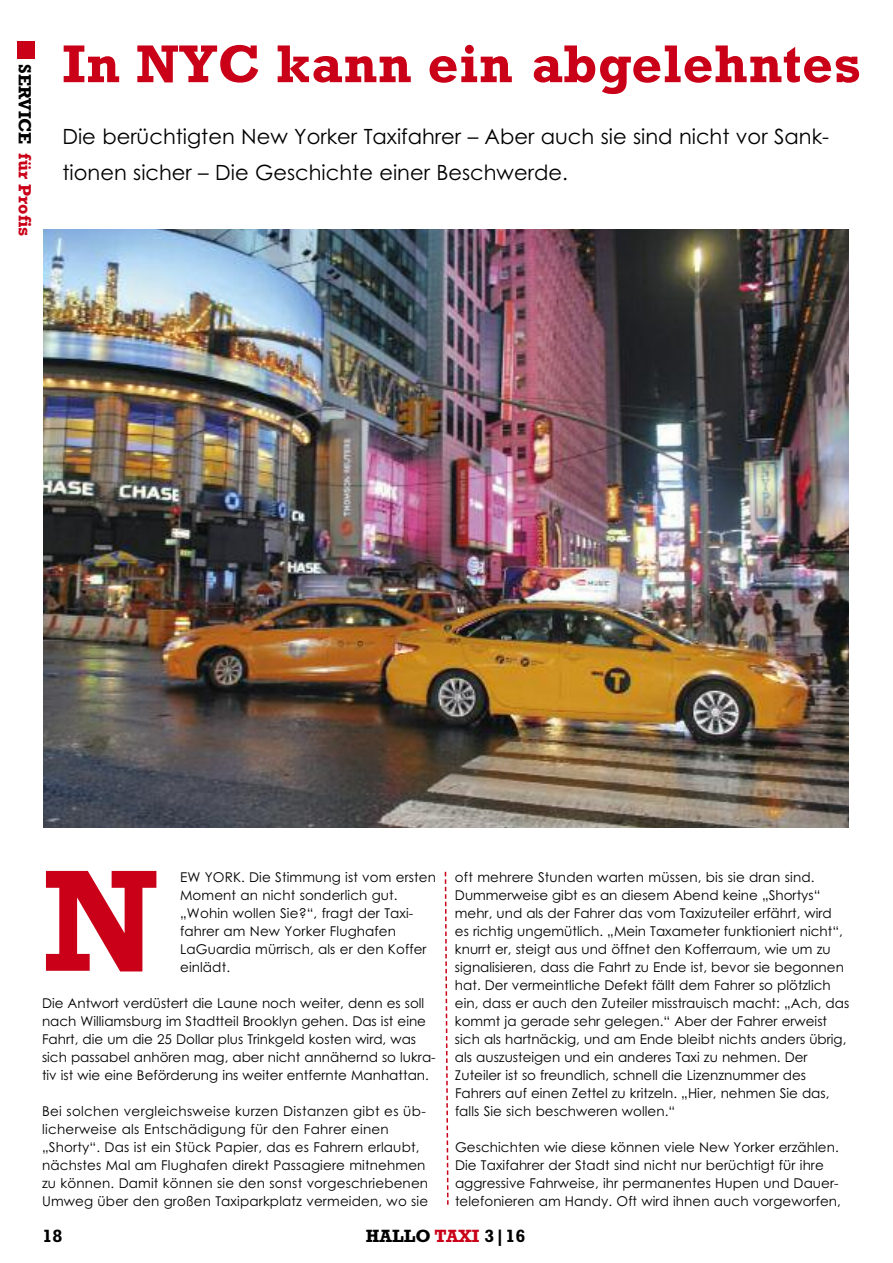
<style>
.page{position:relative;width:893px;height:1263px;background:#fff}
.page>*{position:absolute;margin:0;border:0;box-sizing:border-box;transform-origin:0 0}
.t1{font:700 147px "Rockwell";color:#c90017}
.t2{font:700 54px "Rockwell";letter-spacing:.01em;color:#c90017}
.t3{font:21px/36px "Century Gothic";color:#000}
.t4{font:700 18px "Rockwell";color:#c90017}
.t5{font:700 18px "Rockwell";color:#000}
.t6{font:13.5px/18px "Century Gothic";color:#000}
.s1{color:#000}
.s2{color:#c90017}
</style>
<div class="page">
<div style="left:17px;top:42px;width:17px;height:17px;background:#c90017"></div>
<img style="left:43px;top:229px;width:806px;height:599px">
<svg style="left:444px;top:872px;width:5px;height:333px"></svg>
<h3 class="t4" style="left:35px;top:64px;width:174px;rotate:90deg"><span class="s1">SERVICE</span> für Profis</h3>
<h2 class="t2" style="left:62px;top:32px;width:800px">In NYC kann ein abgelehntes</h2>
<h3 class="t3" style="left:62px;top:119px;width:768px">Die berüchtigten New Yorker Taxifahrer – Aber auch sie sind nicht vor Sank&shy;tionen sicher – Die Geschichte einer Beschwerde.</h3>
<h1 class="t1" style="left:42px;top:834px;width:118px">N</h1>
<p class="t6" style="left:180px;top:868px;width:257px">EW YORK. Die Stimmung ist vom ersten<br>Moment an nicht sonderlich gut. „Wohin wollen Sie?“, fragt der Taxi&shy;fahrer am New Yorker Flughafen<br>LaGuardia mürrisch, als er den Koffer einlädt.</p>
<p class="t6" style="left:42px;top:994px;width:395px">Die Antwort verdüstert die Laune noch weiter, denn es soll nach Williamsburg im Stadtteil Brooklyn gehen. Das ist eine Fahrt, die um die 25 Dollar plus Trinkgeld kosten wird, was sich passabel anhören mag, aber nicht annähernd so lukra&shy;tiv ist wie eine Beförderung ins weiter entfernte Manhattan.</p>
<p class="t6" style="left:42px;top:1102px;width:388px">Bei solchen vergleichsweise kurzen Distanzen gibt es üb&shy;licherweise als Entschädigung für den Fahrer einen „Shorty“. Das ist ein Stück Papier, das es Fahrern erlaubt, nächstes Mal am Flughafen direkt Passagiere mitnehmen zu können. Damit können sie den sonst vorgeschriebenen Umweg über den großen Taxiparkplatz vermeiden, wo sie</p>
<p class="t6" style="left:455px;top:868px;width:396px">oft mehrere Stunden warten müssen, bis sie dran sind.<br>Dummerweise gibt es an diesem Abend keine „Shortys“ mehr, und als der Fahrer das vom Taxizuteiler erfährt, wird<br>es richtig ungemütlich. „Mein Taxameter funktioniert nicht“, knurrt er, steigt aus und öffnet den Kofferraum, wie um zu signalisieren, dass die Fahrt zu Ende ist, bevor sie begonnen hat. Der vermeintliche Defekt fällt dem Fahrer so plötzlich ein, dass er auch den Zuteiler misstrauisch macht: „Ach, das kommt ja gerade sehr gelegen.“ Aber der Fahrer erweist sich als hartnäckig, und am Ende bleibt nichts anders übrig, als auszusteigen und ein anderes Taxi zu nehmen. Der Zuteiler ist so freundlich, schnell die Lizenznummer des Fahrers auf einen Zettel zu kritzeln. „Hier, nehmen Sie das, falls Sie sich beschweren wollen.“</p>
<p class="t6" style="left:455px;top:1138px;width:387px">Geschichten wie diese können viele New Yorker erzählen.<br>Die Taxifahrer der Stadt sind nicht nur berüchtigt für ihre aggressive Fahrweise, ihr permanentes Hupen und Dauer&shy;telefonieren am Handy. Oft wird ihnen auch vorgeworfen,</p>
<h3 class="t5" style="left:43px;top:1226px;width:21px">18</h3>
<h3 class="t5" style="left:366px;top:1226px;width:161px">HALLO <span class="s2">TAXI</span> 3|16</h3>
</div>
